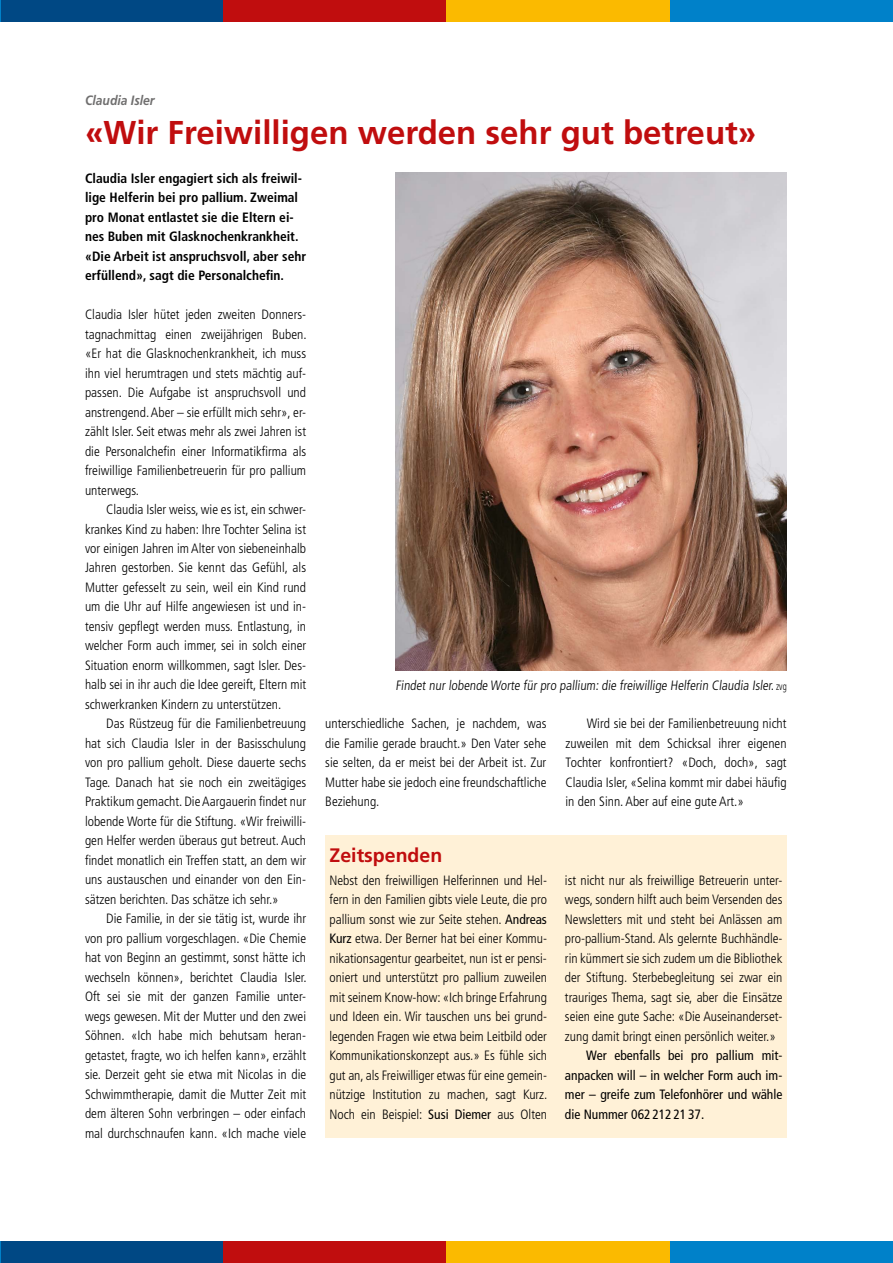
<style>
.page{position:relative;width:893px;height:1263px;background:#fff}
.page>*{position:absolute;margin:0;border:0;box-sizing:border-box;transform-origin:0 0}
.t1{font:700 33px "Frutiger LT Std";color:#c00d0e}
.t2{font:700 19.5px "Frutiger LT Std";color:#c00d0e}
.t3{font:300 condensed 13.5px/19.5px "Frutiger LT Std";color:#000;text-align:justify}
.t4{font:700 condensed 13.5px/19.5px "Frutiger LT Std";color:#000}
.t5{font:condensed 13.5px/19.5px "Frutiger LT Std";color:#000;text-align:justify}
.t6{font:italic 700 13.5px "Frutiger LT Std";color:#706f6f;scale:.9 1}
.s1{font-size:10.8px}
.s2{font-weight:400}
</style>
<div class="page">
<div style="left:0;top:0;width:223px;height:21px;background:#004884"></div>
<div style="left:223px;top:0;width:223px;height:21px;background:#c00d0e"></div>
<div style="left:446px;top:0;width:224px;height:21px;background:#fbba00"></div>
<div style="left:670px;top:0;width:223px;height:21px;background:#0081c9"></div>
<div style="left:0;top:1242px;width:223px;height:21px;background:#004884"></div>
<div style="left:223px;top:1242px;width:223px;height:21px;background:#c00d0e"></div>
<div style="left:446px;top:1242px;width:224px;height:21px;background:#fbba00"></div>
<div style="left:670px;top:1242px;width:223px;height:21px;background:#0081c9"></div>
<svg style="left:0;top:0;width:1px;height:21px"></svg>
<svg style="left:0;top:1242px;width:1px;height:21px"></svg>
<img style="left:395px;top:173px;width:392px;height:497px">
<div style="left:325px;top:836px;width:462px;height:302px;background:#fff1d7"></div>
<p class="t6" style="left:85px;top:92px;width:79px">Claudia Isler</p>
<h1 class="t1" style="left:85px;top:113px;width:673px">«Wir Freiwilligen werden sehr gut betreut»</h1>
<p class="t4" style="left:85px;top:168px;width:223px">Claudia Isler engagiert sich als freiwil&shy;lige Helferin bei pro pallium. Zweimal pro Monat entlastet sie die Eltern ei&shy;nes Buben mit Glasknochenkrankheit. «Die Arbeit ist anspruchsvoll, aber sehr erfüllend», sagt die Personalchefin.</p>
<p class="t3" style="left:85px;top:305px;width:223px">Claudia Isler hütet jeden zweiten Donners&shy;tagnachmittag einen zweijährigen Buben. «Er hat die Glasknochenkrankheit, ich muss ihn viel herumtragen und stets mächtig auf&shy;passen. Die Aufgabe ist anspruchsvoll und anstrengend. Aber – sie erfüllt mich sehr», er&shy;zählt Isler. Seit etwas mehr als zwei Jahren ist die Personalchefin einer Informatikfirma als freiwillige Familienbetreuerin für pro pallium unterwegs.</p>
<p class="t3" style="left:85px;top:500px;width:223px;text-indent:21px">Claudia Isler weiss, wie es ist, ein schwer&shy;krankes Kind zu haben: Ihre Tochter Selina ist vor einigen Jahren im Alter von siebeneinhalb Jahren gestorben. Sie kennt das Gefühl, als Mutter gefesselt zu sein, weil ein Kind rund um die Uhr auf Hilfe angewiesen ist und in&shy;tensiv gepflegt werden muss. Entlastung, in welcher Form auch immer, sei in solch einer Situation enorm willkommen, sagt Isler. Des&shy;halb sei in ihr auch die Idee gereift, Eltern mit schwerkranken Kindern zu unterstützen.</p>
<p class="t3" style="left:85px;top:714px;width:223px;text-indent:21px">Das Rüstzeug für die Familienbetreuung hat sich Claudia Isler in der Basisschulung von pro pallium geholt. Diese dauerte sechs Tage. Danach hat sie noch ein zweitägiges Praktikum gemacht. Die Aargauerin findet nur lobende Worte für die Stiftung. «Wir freiwilli&shy;gen Helfer werden überaus gut betreut. Auch findet monatlich ein Treffen statt, an dem wir uns austauschen und einander von den Ein&shy;sätzen berichten. Das schätze ich sehr.»</p>
<p class="t3" style="left:85px;top:909px;width:223px;text-align:left;text-indent:21px">Die Familie, in der sie tätig ist, wurde ihr von pro pallium vorgeschlagen. «Die Chemie hat von Beginn an gestimmt, sonst hätte ich wechseln können», berichtet Claudia Isler.<br>Oft sei sie mit der ganzen Familie unter&shy;wegs gewesen. Mit der Mutter und den zwei Söhnen. «Ich habe mich behutsam heran&shy;getastet, fragte, wo ich helfen kann», erzählt sie. Derzeit geht sie etwa mit Nicolas in die Schwimmtherapie, damit die Mutter Zeit mit dem älteren Sohn verbringen – oder einfach mal durchschnaufen kann. «Ich mache viele</p>
<p class="t3" style="left:395px;top:675px;width:393px">Findet nur lobende Worte für pro pallium: die freiwillige Helferin Claudia Isler. <span class="s1">zvg</span></p>
<p class="t3" style="left:325px;top:714px;width:223px">unterschiedliche Sachen, je nachdem, was die Familie gerade braucht.» Den Vater sehe sie selten, da er meist bei der Arbeit ist. Zur Mutter habe sie jedoch eine freundschaftliche Beziehung.</p>
<p class="t3" style="left:566px;top:714px;width:223px;text-indent:21px">Wird sie bei der Familienbetreuung nicht zuweilen mit dem Schicksal ihrer eigenen Tochter konfrontiert? «Doch, doch», sagt Claudia Isler, «Selina kommt mir dabei häufig in den Sinn. Aber auf eine gute Art.»</p>
<h2 class="t2" style="left:330px;top:844px;width:114px">Zeitspenden</h2>
<p class="t3" style="left:330px;top:870px;width:219px;text-align:left">Nebst den freiwilligen Helferinnen und Hel&shy;fern in den Familien gibts viele Leute, die pro pallium sonst wie zur Seite stehen. <span class="s2">Andreas Kurz</span> etwa. Der Berner hat bei einer Kommu&shy;nikationsagentur gearbeitet, nun ist er pensi&shy;oniert und unterstützt pro pallium zuweilen mit seinem Know-how: «Ich bringe Erfahrung und Ideen ein. Wir tauschen uns bei grund&shy;legenden Fragen wie etwa beim Leitbild oder Kommunikationskonzept aus.» Es fühle sich gut an, als Freiwilliger etwas für eine gemein&shy;nützige Institution zu machen, sagt Kurz.<br>Noch ein Beispiel: <span class="s2">Susi Diemer</span> aus Olten</p>
<p class="t3" style="left:565px;top:870px;width:219px">ist nicht nur als freiwillige Betreuerin unter&shy;wegs, sondern hilft auch beim Versenden des Newsletters mit und steht bei Anlässen am pro-pallium-Stand. Als gelernte Buchhändle&shy;rin kümmert sie sich zudem um die Bibliothek der Stiftung. Sterbebegleitung sei zwar ein trauriges Thema, sagt sie, aber die Einsätze seien eine gute Sache: «Die Auseinanderset&shy;zung damit bringt einen persönlich weiter.»</p>
<p class="t5" style="left:565px;top:1046px;width:219px;text-indent:21px">Wer ebenfalls bei pro pallium mit&shy;anpacken will – in welcher Form auch im&shy;mer – greife zum Telefonhörer und wähle die Nummer 062 212 21 37.</p>
</div>
